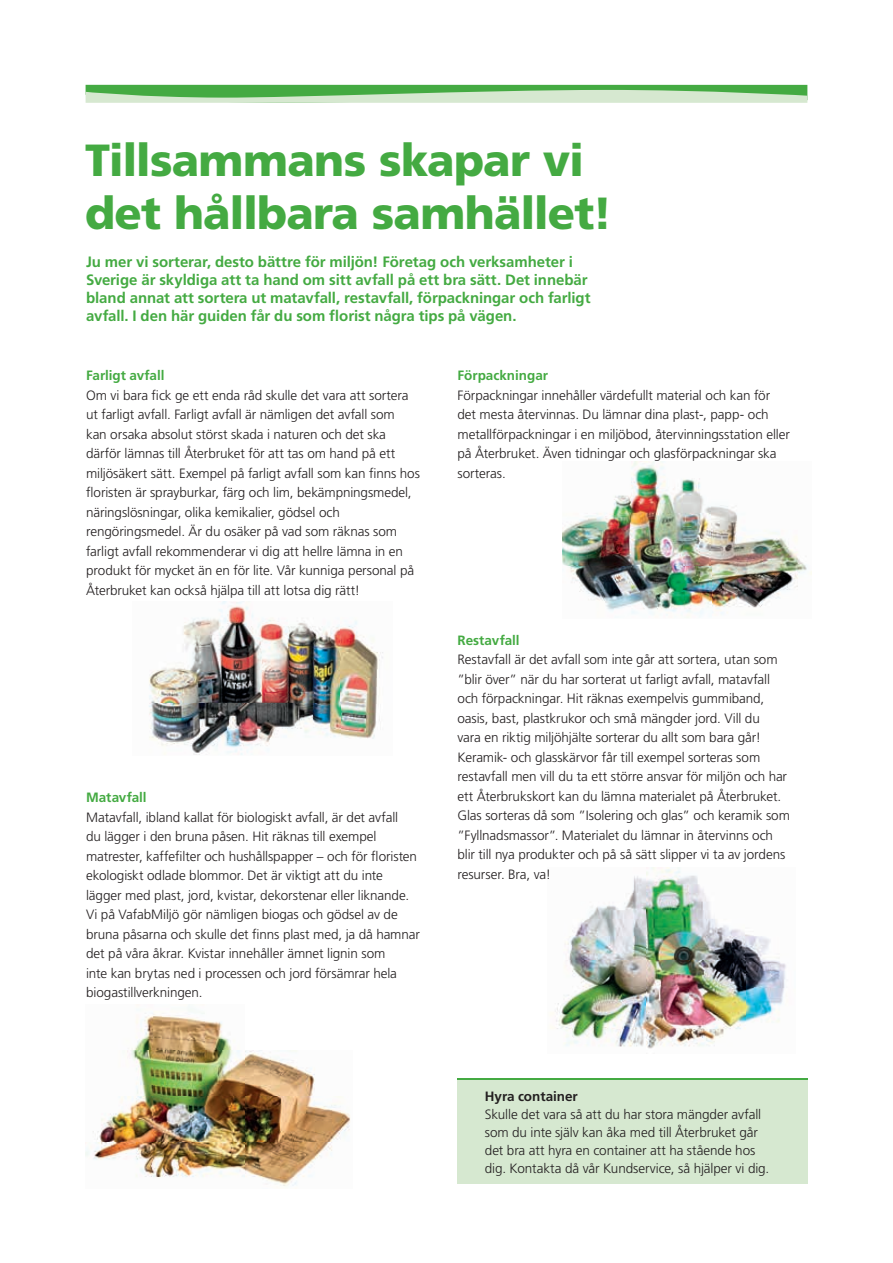
<style>
.page{position:relative;width:893px;height:1263px;background:#fff}
.page>*{position:absolute;margin:0;border:0;box-sizing:border-box;transform-origin:0 0}
.t1{font:900 45px/52.5px "Frutiger LT Std";letter-spacing:-.02em;color:#44aa42}
.t2{font:700 15px/18px "Frutiger LT Std";letter-spacing:-.005em;color:#44aa42}
.t3{font:300 13.5px/19.5px "Frutiger LT Std";letter-spacing:-.01em;color:#231f20}
.t4{font:700 13.5px "Frutiger LT Std";color:#44aa42}
.t5{font:700 13.5px "Frutiger LT Std";color:#231f20}
</style>
<div class="page">
<img style="left:85px;top:1013px;width:265px;height:173px">
<img style="left:149px;top:601px;width:234px;height:154px">
<img style="left:562px;top:461px;width:249px;height:157px">
<img style="left:550px;top:867px;width:236px;height:182px">
<svg style="left:86px;top:85px;width:721px;height:18px"></svg>
<div style="left:457px;top:1079px;width:351px;height:104px;background:#d6e8d0"></div>
<hr style="left:457px;top:1078px;width:351px;height:1px;background:#44aa42">
<h1 class="t1" style="left:85px;top:134px;width:529px">Tillsammans skapar vi det hållbara samhället!</h1>
<p class="t2" style="left:86px;top:253px;width:506px">Ju mer vi sorterar, desto bättre för miljön! Företag och verksamheter i Sverige är skyldiga att ta hand om sitt avfall på ett bra sätt. Det innebär bland annat att sortera ut matavfall, restavfall, förpackningar och farligt avfall. I den här guiden får du som florist några tips på vägen.</p>
<p class="t4" style="left:86px;top:367px;width:80px">Farligt avfall</p>
<p class="t3" style="left:86px;top:385px;width:335px">Om vi bara fick ge ett enda råd skulle det vara att sortera ut farligt avfall. Farligt avfall är nämligen det avfall som<br>kan orsaka absolut störst skada i naturen och det ska därför lämnas till Återbruket för att tas om hand på ett miljösäkert sätt. Exempel på farligt avfall som kan finns hos floristen är sprayburkar, färg och lim, bekämpningsmedel, näringslösningar, olika kemikalier, gödsel och rengöringsmedel. Är du osäker på vad som räknas som farligt avfall rekommenderar vi dig att hellre lämna in en produkt för mycket än en för lite. Vår kunniga personal på Återbruket kan också hjälpa till att lotsa dig rätt!</p>
<p class="t4" style="left:86px;top:789px;width:62px">Matavfall</p>
<p class="t3" style="left:86px;top:807px;width:335px">Matavfall, ibland kallat för biologiskt avfall, är det avfall<br>du lägger i den bruna påsen. Hit räknas till exempel matrester, kaffefilter och hushållspapper – och för floristen ekologiskt odlade blommor. Det är viktigt att du inte lägger med plast, jord, kvistar, dekorstenar eller liknande.<br>Vi på VafabMiljö gör nämligen biogas och gödsel av de bruna påsarna och skulle det finns plast med, ja då hamnar det på våra åkrar. Kvistar innehåller ämnet lignin som<br>inte kan brytas ned i processen och jord försämrar hela biogastillverkningen.</p>
<p class="t4" style="left:457px;top:367px;width:92px">Förpackningar</p>
<p class="t3" style="left:457px;top:385px;width:334px">Förpackningar innehåller värdefullt material och kan för det mesta återvinnas. Du lämnar dina plast-, papp- och metallförpackningar i en miljöbod, återvinningsstation eller på Återbruket. Även tidningar och glasförpackningar ska sorteras.</p>
<p class="t4" style="left:457px;top:632px;width:64px">Restavfall</p>
<p class="t3" style="left:457px;top:650px;width:334px">Restavfall är det avfall som inte går att sortera, utan som ”blir över” när du har sorterat ut farligt avfall, matavfall och förpackningar. Hit räknas exempelvis gummiband, oasis, bast, plastkrukor och små mängder jord. Vill du<br>vara en riktig miljöhjälte sorterar du allt som bara går!<br>Keramik- och glasskärvor får till exempel sorteras som restavfall men vill du ta ett större ansvar för miljön och har ett Återbrukskort kan du lämna materialet på Återbruket.<br>Glas sorteras då som ”Isolering och glas” och keramik som ”Fyllnadsmassor”. Materialet du lämnar in återvinns och blir till nya produkter och på så sätt slipper vi ta av jordens resurser. Bra, va!</p>
<p class="t5" style="left:485px;top:1088px;width:95px">Hyra container</p>
<p class="t3" style="left:485px;top:1105px;width:286px;line-height:18px">Skulle det vara så att du har stora mängder avfall som du inte själv kan åka med till Återbruket går det bra att hyra en container att ha stående hos dig. Kontakta då vår Kundservice, så hjälper vi dig.</p>
</div>
